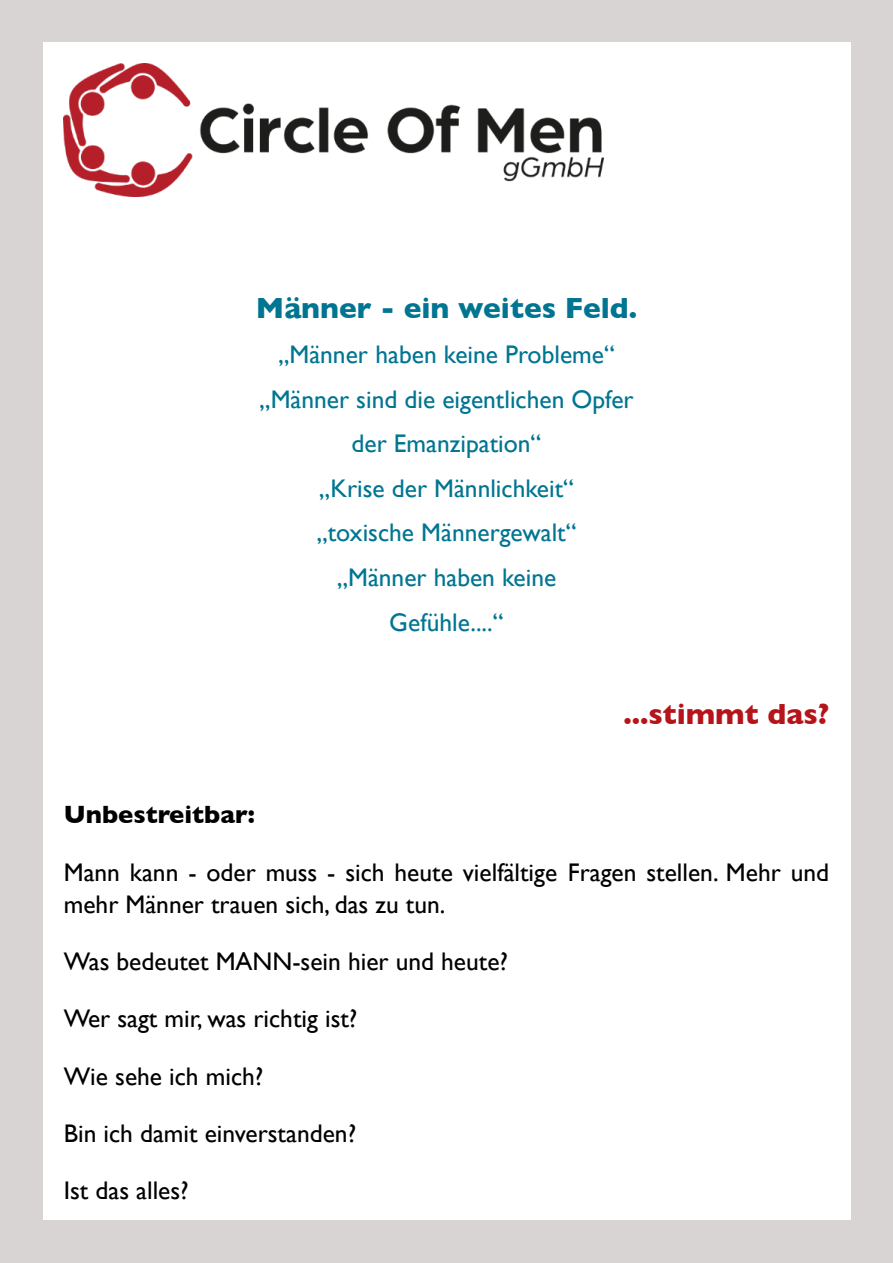
<style>
.page{position:relative;width:893px;height:1263px;background:#d9d4d4}
.page>*{position:absolute;margin:0;border:0;box-sizing:border-box;transform-origin:0 0}
.t1{font:700 29.7px "Gill Sans";color:#007591}
.t2{font:700 29.7px "Gill Sans";color:#b4141a}
.t3{font:25.5px "Gill Sans";color:#000}
.t4{font:25.5px "Gill Sans";color:#007591}
.t5{font:700 25.5px "Gill Sans";color:#000}
</style>
<div class="page">
<div style="left:43px;top:43px;width:807px;height:1177px;background:#fff"></div>
<img style="left:64px;top:64px;width:539px;height:133px">
<p class="t1" style="left:256px;top:298px;width:383px">Männer - ein weites Feld.</p>
<p class="t4" style="left:278px;top:345px;width:338px">„Männer haben keine Probleme“</p>
<p class="t4" style="left:259px;top:390px;width:376px">„Männer sind die eigentlichen Opfer</p>
<p class="t4" style="left:352px;top:435px;width:191px">der Emanzipation“</p>
<p class="t4" style="left:319px;top:479px;width:257px">„Krise der Männlichkeit“</p>
<p class="t4" style="left:316px;top:524px;width:262px">„toxische Männergewalt“</p>
<p class="t4" style="left:337px;top:568px;width:221px">„Männer haben keine</p>
<p class="t4" style="left:389px;top:613px;width:116px">Gefühle....“</p>
<p class="t2" style="left:623px;top:704px;width:207px">...stimmt das?</p>
<p class="t5" style="left:64px;top:806px;width:193px">Unbestreitbar:</p>
<p class="t3" style="left:64px;top:863px;width:767px">Mann kann - oder muss - sich heute vielfältige Fragen stellen. Mehr und</p>
<p class="t3" style="left:64px;top:895px;width:383px">mehr Männer trauen sich, das zu tun.</p>
<p class="t3" style="left:64px;top:952px;width:446px">Was bedeutet MANN-sein hier und heute?</p>
<p class="t3" style="left:64px;top:1009px;width:295px">Wer sagt mir, was richtig ist?</p>
<p class="t3" style="left:64px;top:1067px;width:201px">Wie sehe ich mich?</p>
<p class="t3" style="left:64px;top:1124px;width:294px">Bin ich damit einverstanden?</p>
<p class="t3" style="left:64px;top:1181px;width:127px">Ist das alles?</p>
</div>
